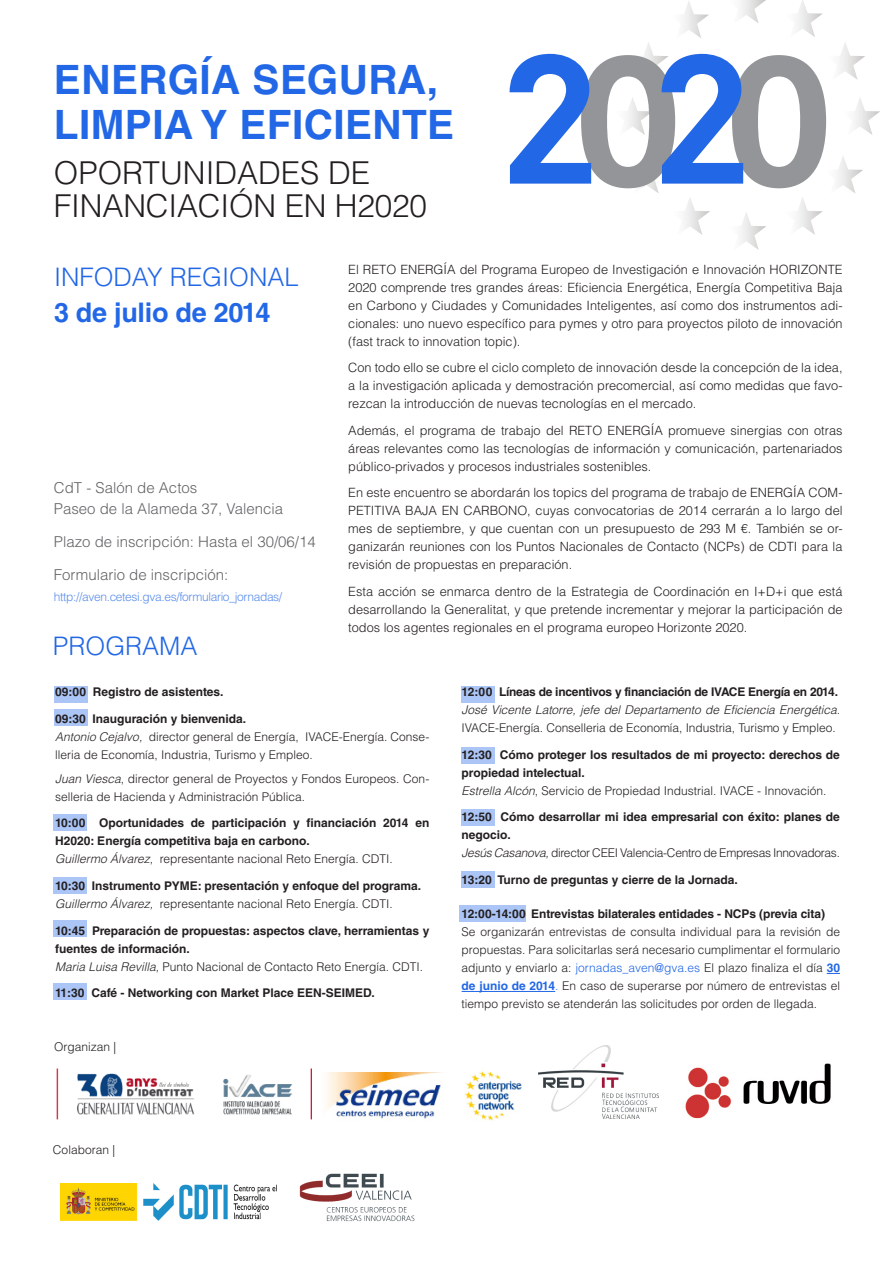
<style>
.page{position:relative;width:893px;height:1263px;background:#fff}
.page>*{position:absolute;margin:0;border:0;box-sizing:border-box;transform-origin:0 0}
.t1{font:700 40.5px "Helvetica LT Std";letter-spacing:.01em;color:#2267e6}
.t2{font:300 31.5px "Helvetica LT Std";letter-spacing:-.005em;color:#231f20}
.t3{font:700 27px "Helvetica LT Std";letter-spacing:-.01em;color:#2267e6}
.t4{font:300 25.5px "Helvetica LT Std";color:#2267e6}
.t5{font:300 15px "Helvetica LT Std";color:#636366}
.t6{font:300 12.75px/18px "Helvetica LT Std";color:#231f20;text-align:justify}
.t7{font:300 12px/18px "Helvetica LT Std";color:#231f20}
.t8{font:700 12px/18px "Helvetica LT Std";color:#231f20}
.t9{font:italic 300 12px/18px "Helvetica LT Std";letter-spacing:-.005em;color:#231f20}
.t10{font:300 12px "Helvetica LT Std";letter-spacing:-.025em;color:#231f20}
.t11{font:700 12px "Helvetica LT Std";letter-spacing:-.02em;color:#231f20}
.t12{font:300 12px "Helvetica LT Std";letter-spacing:-.03em;color:#598dec}
.s1{font-style:italic}
.s2{font-style:normal}
.s3{color:#2267e6}
.s4{font-weight:700;color:#2267e6}
</style>
<div class="page">
<div style="left:460px;top:905px;width:66px;height:17px;background:#abc5f6"></div>
<div style="left:53px;top:983px;width:34px;height:17px;background:#abc5f6"></div>
<div style="left:53px;top:920px;width:34px;height:16px;background:#abc5f6"></div>
<div style="left:54px;top:709px;width:33px;height:17px;background:#abc5f6"></div>
<div style="left:54px;top:686px;width:33px;height:16px;background:#abc5f6"></div>
<div style="left:53px;top:814px;width:34px;height:17px;background:#abc5f6"></div>
<div style="left:53px;top:877px;width:34px;height:17px;background:#abc5f6"></div>
<svg style="left:827px;top:973px;width:13px;height:1px"></svg>
<hr style="left:462px;top:991px;width:93px;height:1px;background:#2267e6">
<div style="left:462px;top:747px;width:33px;height:17px;background:#abc5f6"></div>
<div style="left:462px;top:686px;width:33px;height:16px;background:#abc5f6"></div>
<div style="left:461px;top:809px;width:33px;height:17px;background:#abc5f6"></div>
<div style="left:461px;top:871px;width:33px;height:16px;background:#abc5f6"></div>
<img style="left:685px;top:1063px;width:146px;height:56px">
<img style="left:326px;top:1071px;width:196px;height:50px">
<img style="left:538px;top:1046px;width:120px;height:73px">
<img style="left:60px;top:1183px;width:217px;height:37px">
<img style="left:299px;top:1173px;width:116px;height:49px">
<svg style="left:510px;top:0;width:370px;height:250px"></svg>
<img style="left:56px;top:1068px;width:256px;height:52px">
<p class="t1" style="left:54px;top:55px;width:386px">ENERGÍA SEGURA,</p>
<p class="t1" style="left:54px;top:100px;width:402px">LIMPIA Y EFICIENTE</p>
<p class="t2" style="left:54px;top:153px;width:318px">OPORTUNIDADES DE</p>
<p class="t2" style="left:54px;top:186px;width:375px">FINANCIACIÓN EN H2020</p>
<p class="t6" style="left:348px;top:260px;width:496px">El RETO ENERGÍA del Programa Europeo de Investigación e Innovación HORIZONTE 2020 comprende tres grandes áreas: Eficiencia Energética, Energía Competitiva Baja en Carbono y Ciudades y Comunidades Inteligentes, así como dos instrumentos adi&shy;cionales: uno nuevo específico para pymes y otro para proyectos piloto de innovación (fast track to innovation topic).</p>
<p class="t6" style="left:348px;top:359px;width:496px">Con todo ello se cubre el ciclo completo de innovación desde la concepción de la idea, a la investigación aplicada y demostración precomercial, así como medidas que favo&shy;rezcan la introducción de nuevas tecnologías en el mercado.</p>
<p class="t6" style="left:348px;top:421px;width:496px">Además, el programa de trabajo del RETO ENERGÍA promueve sinergias con otras áreas relevantes como las tecnologías de información y comunicación, partenariados público-privados y procesos industriales sostenibles.</p>
<p class="t6" style="left:348px;top:484px;width:496px">En este encuentro se abordarán los topics del programa de trabajo de ENERGÍA COM-PETITIVA BAJA EN CARBONO, cuyas convocatorias de 2014 cerrarán a lo largo del mes de septiembre, y que cuentan con un presupuesto de 293 M €. También se or&shy;ganizarán reuniones con los Puntos Nacionales de Contacto (NCPs) de CDTI para la revisión de propuestas en preparación.</p>
<p class="t6" style="left:348px;top:582px;width:496px">Esta acción se enmarca dentro de la Estrategia de Coordinación en I+D+i que está desarrollando la Generalitat, y que pretende incrementar y mejorar la participación de todos los agentes regionales en el programa europeo Horizonte 2020.</p>
<p class="t4" style="left:54px;top:261px;width:246px">INFODAY REGIONAL</p>
<p class="t3" style="left:54px;top:296px;width:218px">3 de julio de 2014</p>
<p class="t5" style="left:54px;top:478px;width:145px">CdT - Salón de Actos</p>
<p class="t5" style="left:54px;top:499px;width:231px">Paseo de la Alameda 37, Valencia</p>
<p class="t5" style="left:54px;top:532px;width:263px">Plazo de inscripción: Hasta el 30/06/14</p>
<p class="t5" style="left:54px;top:565px;width:176px">Formulario de inscripción:</p>
<p class="t12" style="left:54px;top:589px;width:230px">http://aven.cetesi.gva.es/formulario_jornadas/</p>
<p class="t4" style="left:53px;top:630px;width:146px">PROGRAMA</p>
<p class="t8" style="left:55px;top:683px;width:170px">09:00 Registro de asistentes.</p>
<p class="t8" style="left:55px;top:709px;width:193px">09:30 Inauguración y bienvenida.</p>
<p class="t7" style="left:55px;top:728px;width:376px"><span class="s1">Antonio Cejalvo,</span> director general de Energía, IVACE-Energía. Conse&shy;lleria de Economía, Industria, Turismo y Empleo.</p>
<p class="t7" style="left:55px;top:770px;width:376px"><span class="s1">Juan Viesca</span>, director general de Proyectos y Fondos Europeos. Con&shy;selleria de Hacienda y Administración Pública.</p>
<p class="t8" style="left:55px;top:814px;width:376px">10:00 Oportunidades de participación y financiación 2014 en<br>H2020: Energía competitiva baja en carbono.</p>
<p class="t7" style="left:55px;top:850px;width:339px"><span class="s1">Guillermo Álvarez,</span> representante nacional Reto Energía. CDTI.</p>
<p class="t8" style="left:55px;top:876px;width:367px">10:30 Instrumento PYME: presentación y enfoque del programa.</p>
<p class="t7" style="left:55px;top:895px;width:339px"><span class="s1">Guillermo Álvarez,</span> representante nacional Reto Energía. CDTI.</p>
<p class="t8" style="left:55px;top:921px;width:376px">10:45 Preparación de propuestas: aspectos clave, herramientas y fuentes de información.</p>
<p class="t7" style="left:55px;top:957px;width:370px"><span class="s1">Maria Luisa Revilla,</span> Punto Nacional de Contacto Reto Energía. CDTI.</p>
<p class="t8" style="left:55px;top:983px;width:321px">11:30 Café - Networking con Market Place EEN-SEIMED.</p>
<p class="t11" style="left:462px;top:685px;width:378px">12:00 Líneas de incentivos y financiación de IVACE Energía en 2014.</p>
<p class="t9" style="left:462px;top:701px;width:380px">José Vicente Latorre, jefe del Departamento de Eficiencia Energética.<br><span class="s2">IVACE-Energía. Conselleria de Economía, Industria, Turismo y Empleo.</span></p>
<p class="t8" style="left:462px;top:745px;width:380px">12:30 Cómo proteger los resultados de mi proyecto: derechos de propiedad intelectual.</p>
<p class="t7" style="left:462px;top:782px;width:366px"><span class="s1">Estrella Alcón</span>, Servicio de Propiedad Industrial. IVACE - Innovación.</p>
<p class="t8" style="left:462px;top:808px;width:380px">12:50 Cómo desarrollar mi idea empresarial con éxito: planes de negocio.</p>
<p class="t10" style="left:462px;top:846px;width:380px"><span class="s1">Jesús Casanova,</span> director CEEI Valencia-Centro de Empresas Innovadoras.</p>
<p class="t8" style="left:462px;top:870px;width:278px">13:20 Turno de preguntas y cierre de la Jornada.</p>
<p class="t8" style="left:462px;top:905px;width:365px">12:00-14:00 Entrevistas bilaterales entidades - NCPs (previa cita)</p>
<p class="t7" style="left:462px;top:923px;width:380px;text-align:justify">Se organizarán entrevistas de consulta individual para la revisión de propuestas. Para solicitarlas será necesario cumplimentar el formulario adjunto y enviarlo a: <span class="s3">jornadas_aven@gva.es</span> El plazo finaliza el día <span class="s4">30 de junio de 2014</span><span class="s3">.</span> En caso de superarse por número de entrevistas el tiempo previsto se atenderán las solicitudes por orden de llegada.</p>
<p class="t7" style="left:54px;top:1037px;width:64px">Organizan |</p>
<p class="t7" style="left:53px;top:1141px;width:64px">Colaboran |</p>
</div>
